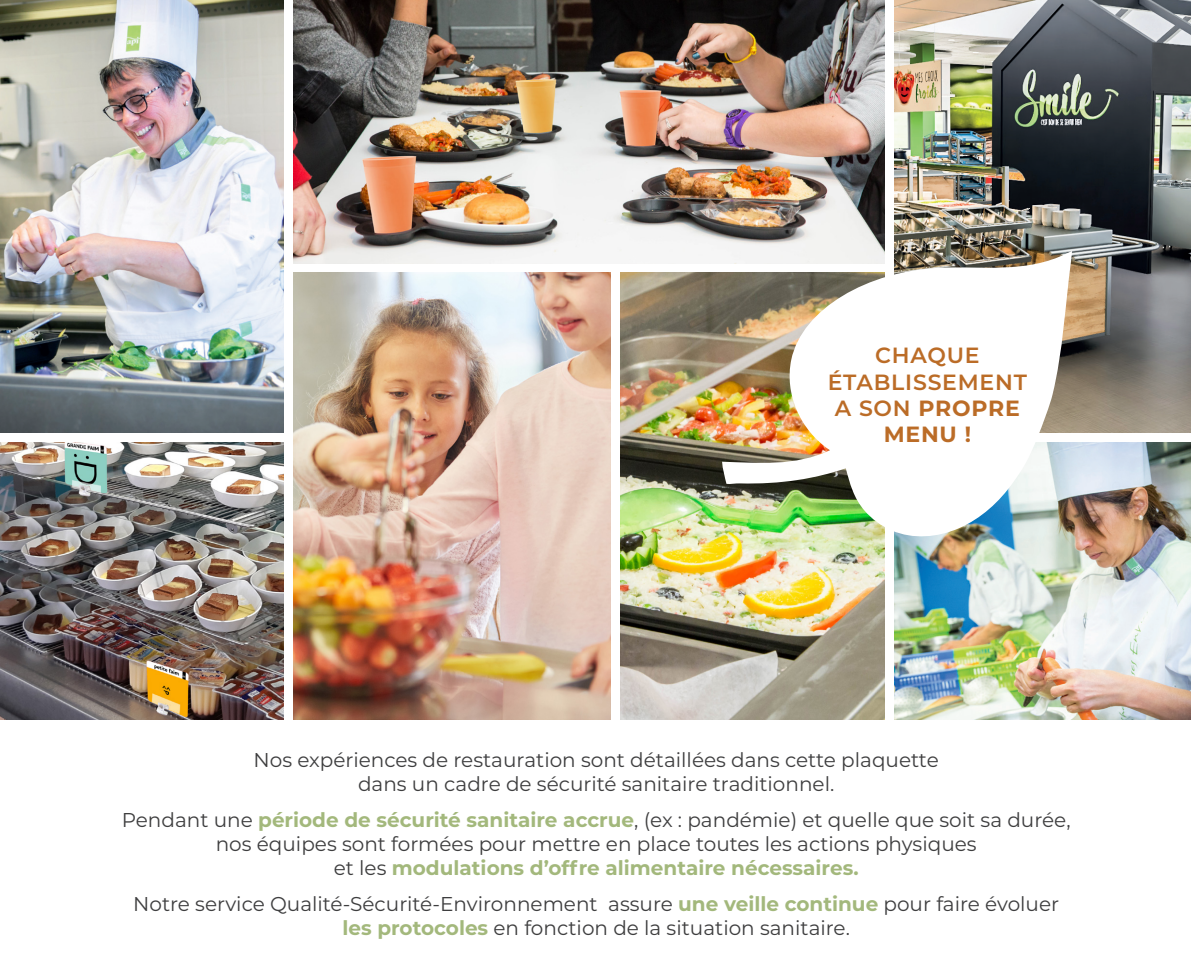
<style>
.page{position:relative;width:1191px;height:964px;background:#fff}
.page>*{position:absolute;margin:0;border:0;box-sizing:border-box;transform-origin:0 0}
.t1{font:600 22px "Montserrat";letter-spacing:.035em;color:#bb6c27}
.t2{font:700 22px "Montserrat";letter-spacing:.035em;color:#bb6c27}
.t3{font:20px "Montserrat";color:#3e3e3f}
.t4{font:700 20px "Montserrat";color:#a3b87c}
.s1{font-weight:600}
.s2{font-weight:700;color:#a3b87c}
.s3{font-weight:400;color:#3e3e3f}
</style>
<div class="page">
<img style="left:894px;top:0;width:297px;height:433px">
<img style="left:620px;top:273px;width:264px;height:446px">
<img style="left:293px;top:273px;width:317px;height:446px">
<img style="left:0;top:0;width:284px;height:433px">
<img style="left:0;top:442px;width:284px;height:277px">
<img style="left:895px;top:442px;width:296px;height:277px">
<img style="left:293px;top:0;width:591px;height:264px">
<img style="left:722px;top:251px;width:350px;height:289px">
<p class="t1" style="left:875px;top:340px;width:106px">CHAQUE</p>
<p class="t1" style="left:827px;top:366px;width:201px">ÉTABLISSEMENT</p>
<p class="t2" style="left:835px;top:392px;width:186px"><span class="s1">A SON</span> PROPRE</p>
<p class="t2" style="left:883px;top:419px;width:89px">MENU !</p>
<p class="t3" style="left:254px;top:746px;width:686px">Nos expériences de restauration sont détaillées dans cette plaquette</p>
<p class="t3" style="left:358px;top:770px;width:478px">dans un cadre de sécurité sanitaire traditionnel.</p>
<p class="t3" style="left:122px;top:806px;width:950px">Pendant une <span class="s2">période de sécurité sanitaire accrue</span>, (ex : pandémie) et quelle que soit sa durée,</p>
<p class="t3" style="left:216px;top:830px;width:762px">nos équipes sont formées pour mettre en place toutes les actions physiques</p>
<p class="t4" style="left:334px;top:854px;width:526px"><span class="s3">et les</span> modulations d’offre alimentaire nécessaires.</p>
<p class="t3" style="left:133px;top:890px;width:927px">Notre service Qualité-Sécurité-Environnement assure <span class="s2">une veille continue</span> pour faire évoluer</p>
<p class="t3" style="left:342px;top:914px;width:509px"><span class="s2">les protocoles</span> en fonction de la situation sanitaire.</p>
</div>
